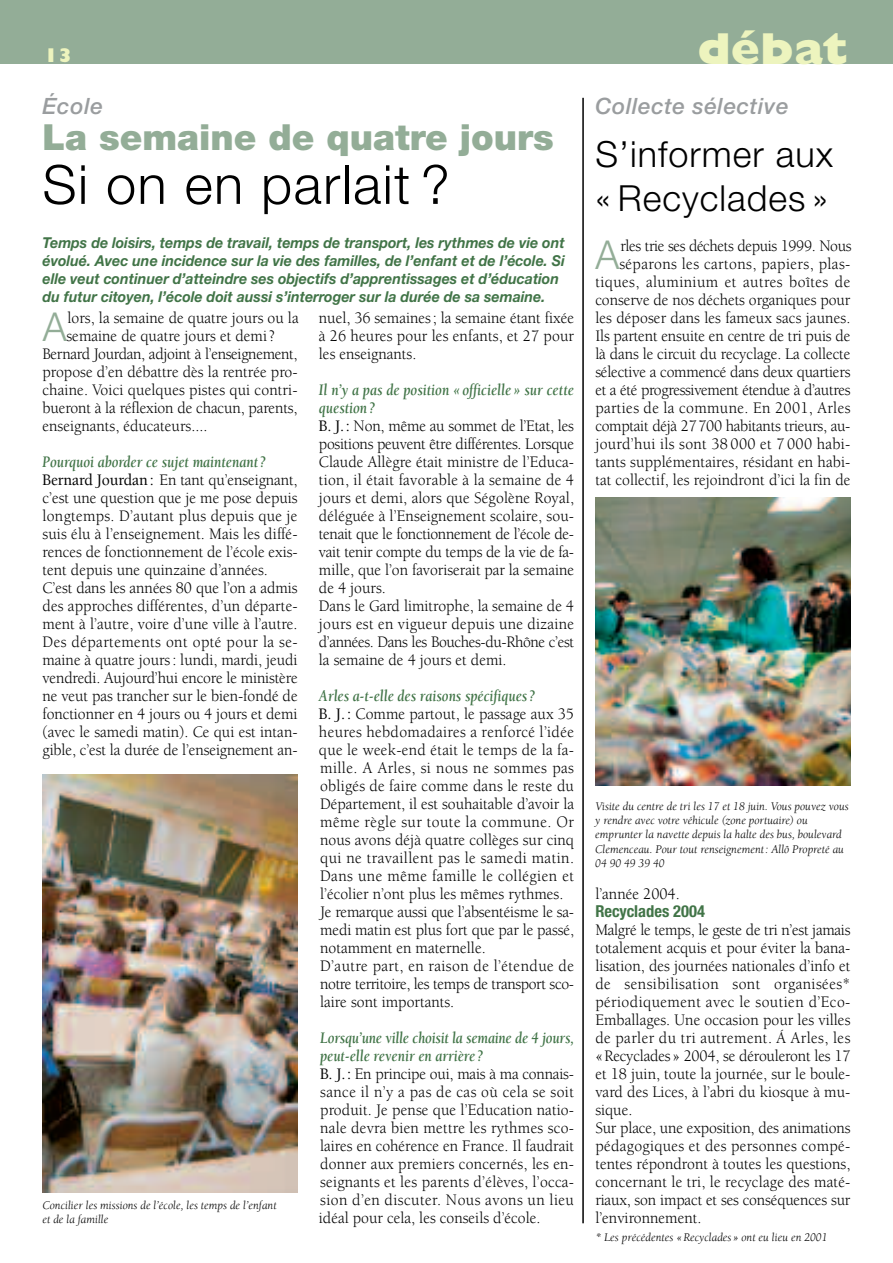
<style>
.page{position:relative;width:893px;height:1263px;background:#fff}
.page>*{position:absolute;margin:0;border:0;box-sizing:border-box;transform-origin:0 0}
.t1{font:300 54px "Helvetica Neue";letter-spacing:.03em;color:#000}
.t2{font:800 45px "Gill Sans";color:#edf4be;scale:1.06 1}
.t3{font:300 39.9px "Helvetica Neue";color:#93ad97;scale:.95 1}
.t4{font:300 36px/43.5px "Helvetica Neue";letter-spacing:.03em;color:#000}
.t5{font:900 36px "Helvetica Neue";color:#93ad97}
.t6{font:italic 500 22.5px "Helvetica Neue";letter-spacing:.03em;color:#9a9d9f}
.t7{font:800 19.95px "Gill Sans";color:#edf4be;scale:1.06 1}
.t8{font:16.5px/18px "Berkeley";color:#000;scale:.95 1}
.t9{font:16.5px "Berkeley";letter-spacing:-.02em;color:#000;scale:.95 1}
.t10{font:700 condensed 16.5px "Helvetica Neue";color:#417447}
.t11{font:italic 700 15px/18px "Helvetica Neue";color:#417447;scale:.95 1}
.t12{font:italic 12px/14.4px "Berkeley";color:#000}
.s1{font-weight:700;font-style:italic;color:#417447}
.s2{font-weight:500}
</style>
<div class="page">
<div style="left:0;top:0;width:893px;height:64px;background:#93ad97"></div>
<img style="left:43px;top:775px;width:255px;height:418px">
<img style="left:595px;top:497px;width:255px;height:289px">
<hr style="left:582px;top:98px;width:2px;height:1125px;background:#000">
<p class="t7" style="left:44px;top:47px;width:29px">13</p>
<h3 class="t6" style="left:43px;top:98px;width:62px">École</h3>
<h3 class="t5" style="left:43px;top:124px;width:513px">La semaine de quatre jours</h3>
<h1 class="t1" style="left:43px;top:152px;width:409px">Si on en parlait ?</h1>
<p class="t11" style="left:43px;top:235px;width:551px">Temps de loisirs, temps de travail, temps de transport, les rythmes de vie ont évolué. Avec une incidence sur la vie des familles, de l’enfant et de l’école. Si elle veut continuer d’atteindre ses objectifs d’apprentissages et d’éducation du futur citoyen, l’école doit aussi s’interroger sur la durée de sa semaine.</p>
<h3 class="t3" style="left:43px;top:303px;width:27px">A</h3>
<p class="t8" style="left:68px;top:310px;width:245px">lors, la semaine de quatre jours ou la</p>
<p class="t8" style="left:67px;top:328px;width:221px">semaine de quatre jours et demi?</p>
<p class="t9" style="left:43px;top:348px;width:270px">Bernard Jourdan, adjoint à l’enseignement,</p>
<p class="t8" style="left:43px;top:364px;width:270px">propose d’en débattre dès la rentrée pro-</p>
<p class="t8" style="left:43px;top:382px;width:270px">chaine. Voici quelques pistes qui contri-</p>
<p class="t8" style="left:43px;top:400px;width:270px">bueront à la réflexion de chacun, parents,</p>
<p class="t8" style="left:43px;top:418px;width:175px">enseignants, éducateurs....</p>
<p class="t8" style="left:43px;top:454px;width:270px"><span class="s1">Pourquoi aborder ce sujet maintenant ?<br></span><span class="s2">Bernard Jourdan:</span> En tant qu’enseignant, c’est une question que je me pose depuis longtemps. D’autant plus depuis que je suis élu à l’enseignement. Mais les diffé&shy;rences de fonctionnement de l’école exis&shy;tent depuis une quinzaine d’années.<br>C’est dans les années 80 que l’on a admis des approches différentes, d’un départe&shy;ment à l’autre, voire d’une ville à l’autre.<br>Des départements ont opté pour la se&shy;maine à quatre jours: lundi, mardi, jeudi vendredi. Aujourd’hui encore le ministère ne veut pas trancher sur le bien-fondé de fonctionner en 4 jours ou 4 jours et demi (avec le samedi matin). Ce qui est intan&shy;gible, c’est la durée de l’enseignement an-</p>
<p class="t12" style="left:43px;top:1199px;width:236px">Concilier les missions de l’école, les temps de l’enfant et de la famille</p>
<p class="t8" style="left:319px;top:310px;width:270px;text-align:justify">nuel, 36 semaines; la semaine étant fixée à 26 heures pour les enfants, et 27 pour les enseignants.</p>
<p class="t8" style="left:319px;top:382px;width:270px"><span class="s1">Il n’y a pas de position « officielle » sur cette question?<br></span><span class="s2">B. J.:</span> Non, même au sommet de l’Etat, les positions peuvent être différentes. Lorsque Claude Allègre était ministre de l’Educa&shy;tion, il était favorable à la semaine de 4 jours et demi, alors que Ségolène Royal, déléguée à l’Enseignement scolaire, sou&shy;tenait que le fonctionnement de l’école de&shy;vait tenir compte du temps de la vie de fa&shy;mille, que l’on favoriserait par la semaine de 4 jours.<br>Dans le Gard limitrophe, la semaine de 4 jours est en vigueur depuis une dizaine d’années. Dans les Bouches-du-Rhône c’est la semaine de 4 jours et demi.</p>
<p class="t8" style="left:319px;top:688px;width:270px"><span class="s1">Arles a-t-elle des raisons spécifiques ?<br></span><span class="s2">B. J. :</span> Comme partout, le passage aux 35 heures hebdomadaires a renforcé l’idée que le week-end était le temps de la fa&shy;mille. A Arles, si nous ne sommes pas obligés de faire comme dans le reste du Département, il est souhaitable d’avoir la même règle sur toute la commune. Or nous avons déjà quatre collèges sur cinq qui ne travaillent pas le samedi matin.<br>Dans une même famille le collégien et l’écolier n’ont plus les mêmes rythmes.<br>Je remarque aussi que l’absentéisme le sa&shy;medi matin est plus fort que par le passé, notamment en maternelle.<br>D’autre part, en raison de l’étendue de notre territoire, les temps de transport sco&shy;laire sont importants.</p>
<p class="t8" style="left:319px;top:1030px;width:270px"><span class="s1">Lorsqu’une ville choisit la semaine de 4 jours, peut-elle revenir en arrière ?<br></span><span class="s2">B. J.:</span> En principe oui, mais à ma connais&shy;sance il n’y a pas de cas où cela se soit produit. Je pense que l’Education natio&shy;nale devra bien mettre les rythmes sco&shy;laires en cohérence en France. Il faudrait donner aux premiers concernés, les en&shy;seignants et les parents d’élèves, l’occa&shy;sion d’en discuter. Nous avons un lieu idéal pour cela, les conseils d’école.</p>
<h2 class="t2" style="left:697px;top:32px;width:144px">débat</h2>
<h3 class="t6" style="left:595px;top:98px;width:195px">Collecte sélective</h3>
<h3 class="t4" style="left:595px;top:132px;width:239px">S’informer aux « Recyclades »</h3>
<h3 class="t3" style="left:595px;top:231px;width:27px">A</h3>
<p class="t8" style="left:595px;top:238px;width:271px;text-align:right">rles trie ses déchets depuis 1999. Nous séparons les cartons, papiers, plas&shy;tiques, aluminium et autres boîtes de conserve de nos déchets organiques pour les déposer dans les fameux sacs jaunes.<br>Ils partent ensuite en centre de tri puis de là dans le circuit du recyclage. La collecte sélective a commencé dans deux quartiers et a été progressivement étendue à d’autres parties de la commune. En 2001, Arles comptait déjà 27700 habitants trieurs, au&shy;jourd’hui ils sont 38 000 et 7 000 habi&shy;tants supplémentaires, résidant en habi&shy;tat collectif, les rejoindront d’ici la fin de</p>
<p class="t12" style="left:595px;top:799px;width:255px">Visite du centre de tri les 17 et 18 juin. Vous pouvez vous y rendre avec votre véhicule (zone portuaire) ou emprunter la navette depuis la halte des bus, boulevard Clemenceau. Pour tout renseignement: Allô Propreté au 04 90 49 39 40</p>
<p class="t8" style="left:595px;top:886px;width:90px">l’année 2004.</p>
<p class="t10" style="left:595px;top:905px;width:111px">Recyclades 2004</p>
<p class="t8" style="left:595px;top:922px;width:270px">Malgré le temps, le geste de tri n’est jamais totalement acquis et pour éviter la bana&shy;lisation, des journées nationales d’info et de sensibilisation sont organisées* périodiquement avec le soutien d’Eco-Emballages. Une occasion pour les villes de parler du tri autrement. Á Arles, les «Recyclades» 2004, se dérouleront les 17 et 18 juin, toute la journée, sur le boule&shy;vard des Lices, à l’abri du kiosque à mu&shy;sique.<br>Sur place, une exposition, des animations pédagogiques et des personnes compé&shy;tentes répondront à toutes les questions, concernant le tri, le recyclage des maté&shy;riaux, son impact et ses conséquences sur l’environnement.</p>
<p class="t12" style="left:595px;top:1230px;width:234px">* Les précédentes «Recyclades » ont eu lieu en 2001</p>
</div>
